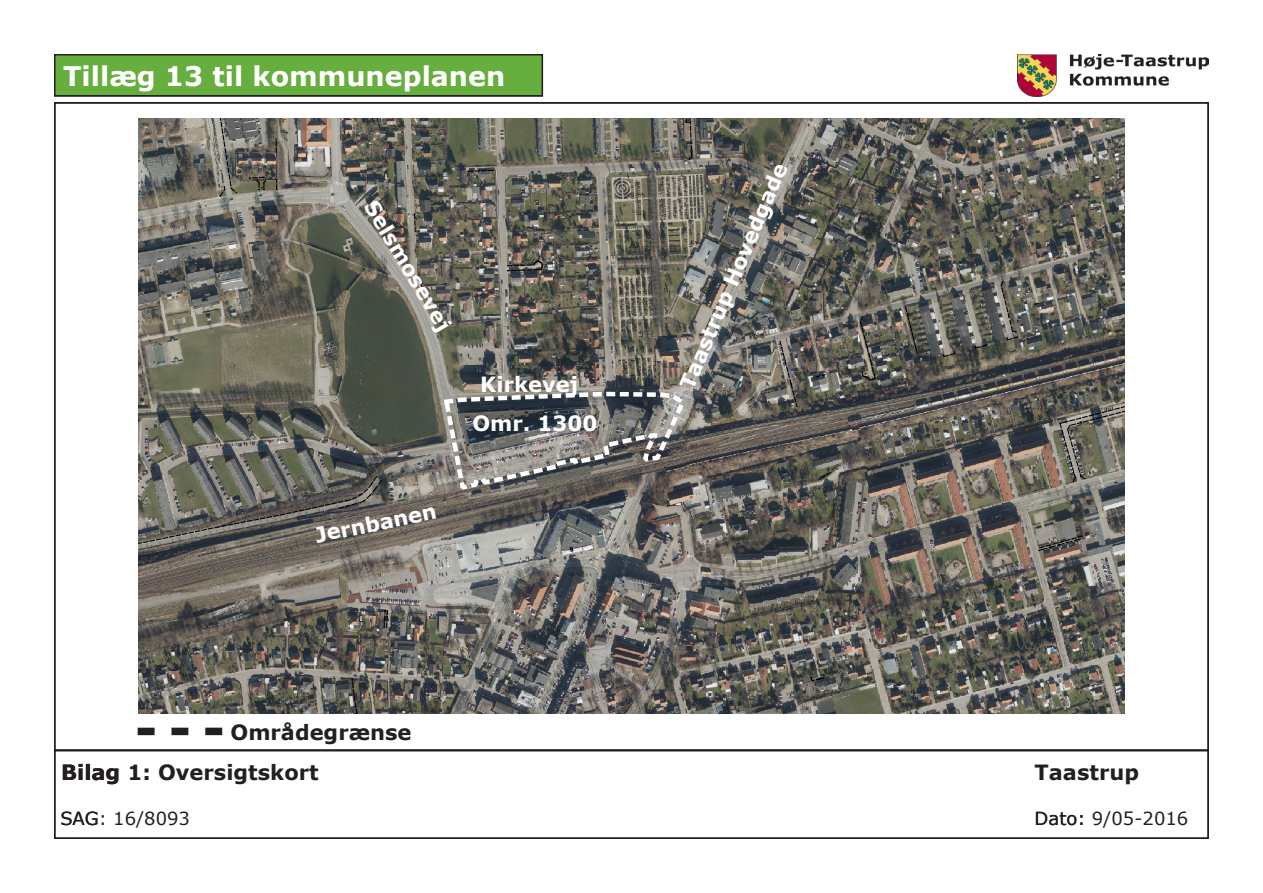
<style>
.page{position:relative;width:1263px;height:893px;background:#fff}
.page>*{position:absolute;margin:0;border:0;box-sizing:border-box;transform-origin:0 0}
.t1{font:700 27px "Verdana";color:#fff}
.t2{font:700 21px "Verdana";color:#fff}
.t3{font:700 21px "Verdana";color:#231f20}
.t4{font:18px "Verdana";color:#231f20}
</style>
<div class="page">
<img style="left:1018px;top:54px;width:191px;height:43px">
<div style="left:55px;top:55px;width:487px;height:41px;background:#66ae3d"></div>
<div style="left:54px;top:54px;width:489px;height:43px;border:2px solid #231f20"></div>
<div style="left:54px;top:750px;width:1155px;height:89px;border:2px solid #231f20"></div>
<img style="left:138px;top:118px;width:986px;height:595px">
<svg style="left:904px;top:306px;width:15px;height:49px"></svg>
<svg style="left:718px;top:597px;width:3px;height:4px"></svg>
<svg style="left:942px;top:351px;width:14px;height:7px"></svg>
<svg style="left:974px;top:344px;width:13px;height:5px"></svg>
<svg style="left:1000px;top:280px;width:19px;height:61px"></svg>
<svg style="left:1034px;top:302px;width:6px;height:4px"></svg>
<svg style="left:810px;top:676px;width:15px;height:6px"></svg>
<svg style="left:685px;top:118px;width:8px;height:43px"></svg>
<svg style="left:383px;top:610px;width:6px;height:19px"></svg>
<svg style="left:506px;top:260px;width:37px;height:12px"></svg>
<svg style="left:248px;top:176px;width:19px;height:15px"></svg>
<svg style="left:420px;top:284px;width:5px;height:7px"></svg>
<svg style="left:413px;top:213px;width:3px;height:21px"></svg>
<svg style="left:467px;top:169px;width:28px;height:3px"></svg>
<svg style="left:351px;top:677px;width:7px;height:37px"></svg>
<svg style="left:276px;top:140px;width:1px;height:12px"></svg>
<svg style="left:818px;top:471px;width:14px;height:10px"></svg>
<svg style="left:815px;top:373px;width:11px;height:5px"></svg>
<svg style="left:859px;top:317px;width:17px;height:65px"></svg>
<svg style="left:778px;top:339px;width:20px;height:69px"></svg>
<svg style="left:138px;top:475px;width:245px;height:74px;background:#686660"></svg>
<svg style="left:1037px;top:535px;width:47px;height:17px"></svg>
<svg style="left:1059px;top:390px;width:65px;height:93px;background:#737168"></svg>
<svg style="left:210px;top:118px;width:28px;height:80px;background:#807f77"></svg>
<svg style="left:569px;top:546px;width:5px;height:6px"></svg>
<svg style="left:441px;top:389px;width:247px;height:104px;background:#757473"></svg>
<svg style="left:138px;top:728px;width:84px;height:7px"></svg>
<p class="t1" style="left:165px;top:57px;width:38px">xx</p>
<p class="t1" style="left:400px;top:57px;width:122px">åplanen</p>
<p class="t1" style="left:63px;top:57px;width:444px">Tillæg 13 til kommuneplanen</p>
<p class="t2" style="left:383px;top:195px;width:149px;rotate:59deg">Selsmosevej</p>
<p class="t2" style="left:480px;top:369px;width:99px">Kirkevej</p>
<p class="t2" style="left:472px;top:409px;width:126px">Omr. 1300</p>
<p class="t2" style="left:312px;top:521px;width:125px;rotate:-12deg">Jernbanen</p>
<p class="t3" style="left:230px;top:718px;width:182px">Områdegrænse</p>
<p class="t2" style="left:672px;top:382px;width:245px;rotate:-67deg">Taastrup Hovedgade</p>
<p class="t3" style="left:61px;top:757px;width:259px">Bilag 1: Oversigtskort</p>
<p class="t3" style="left:1035px;top:757px;width:106px">Taastrup</p>
<p class="t4" style="left:60px;top:806px;width:131px">SAG: 16/8093</p>
<p class="t4" style="left:1035px;top:806px;width:155px">Dato: 9/05-2016</p>
</div>
